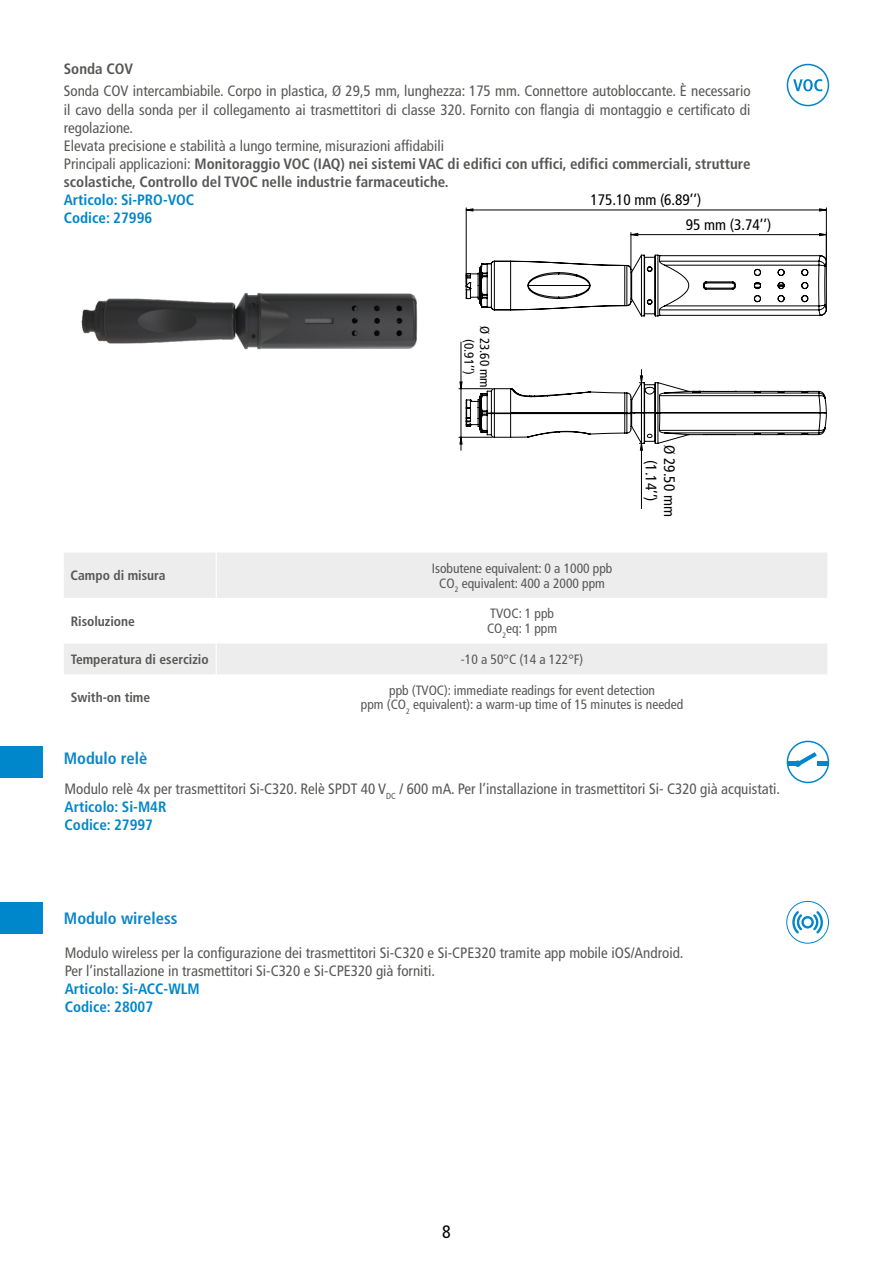
<style>
.page{position:relative;width:893px;height:1263px;background:#fff}
.page>*{position:absolute;margin:0;border:0;box-sizing:border-box;transform-origin:0 0}
.t1{font:condensed 18px "Frutiger LT Std";color:#000}
.t2{font:700 condensed 16.5px "Frutiger LT Std";color:#0b86c8}
.t3{font:condensed 15.3px/25px "Frutiger LT Std";color:#000}
.t4{font:condensed 15px/18px "Frutiger LT Std";color:#575756}
.t5{font:700 condensed 15px/18px "Frutiger LT Std";color:#0086ca}
.t6{font:700 condensed 15px "Frutiger LT Std";color:#575756}
.t7{font:condensed 13.5px/14.5px "Frutiger LT Std";color:#575756;text-align:center}
.t8{font:700 condensed 13.5px "Frutiger LT Std";color:#575756}
.t9{font:condensed 13.05px/15.6px "Frutiger LT Std";color:#000;text-align:center}
.s1{font-weight:700}
.s2{font-weight:700;color:#0086ca}
</style>
<div class="page">
<svg style="left:64px;top:553px;width:763px;height:121px;fill:#ededed"></svg>
<hr style="left:216px;top:552px;width:1px;height:46px;background:#fff">
<hr style="left:216px;top:598px;width:1px;height:46px;background:#fff">
<hr style="left:216px;top:644px;width:1px;height:30px;background:#fff">
<hr style="left:641px;top:443px;width:1px;height:66px;background:#000">
<hr style="left:461px;top:342px;width:1px;height:47px;background:#000">
<hr style="left:826px;top:208px;width:1px;height:52px;background:#000">
<hr style="left:466px;top:208px;width:1px;height:76px;background:#000">
<svg style="left:466px;top:208px;width:361px;height:3px"></svg>
<svg style="left:465px;top:233px;width:362px;height:84px"></svg>
<svg style="left:459px;top:370px;width:368px;height:80px"></svg>
<div style="left:787px;top:64px;width:42px;height:42px;border:2px solid #0086ca;border-radius:50%"></div>
<svg style="left:793px;top:79px;width:29px;height:12px"></svg>
<img style="left:81px;top:292px;width:337px;height:58px">
<div style="left:787px;top:741px;width:42px;height:42px;border:2px solid #0086ca;border-radius:50%"></div>
<hr style="left:787px;top:762px;width:11px;height:4px;background:#0086ca">
<svg style="left:799px;top:752px;width:18px;height:13px"></svg>
<hr style="left:817px;top:762px;width:12px;height:4px;background:#0086ca">
<div style="left:794px;top:760px;width:7px;height:7px;background:#0086ca;border-radius:50%"></div>
<div style="left:0;top:746px;width:43px;height:32px;background:#0086ca"></div>
<div style="left:786px;top:901px;width:43px;height:42px;border:1px solid #0086ca;border-radius:50%"></div>
<svg style="left:792px;top:911px;width:31px;height:22px"></svg>
<div style="left:0;top:902px;width:43px;height:32px;background:#0086ca"></div>
<p class="t6" style="left:64px;top:60px;width:71px">Sonda COV</p>
<p class="t4" style="left:64px;top:82px;width:688px">Sonda COV intercambiabile. Corpo in plastica, Ø 29,5 mm, lunghezza: 175 mm. Connettore autobloccante. È necessario il cavo della sonda per il collegamento ai trasmettitori di classe 320. Fornito con flangia di montaggio e certificato di regolazione.<br>Elevata precisione e stabilità a lungo termine, misurazioni affidabili<br>Principali applicazioni: <span class="s1">Monitoraggio VOC (IAQ) nei sistemi VAC di edifici con uffici, edifici commerciali, strutture scolastiche, Controllo del TVOC nelle industrie farmaceutiche.</span></p>
<p class="t5" style="left:64px;top:190px;width:132px">Articolo: Si-PRO-VOC<br>Codice: 27996</p>
<p class="t3" style="left:686px;top:187px;width:87px;text-indent:-95px">175.10 mm (6.89’’)<br>95 mm (3.74’’)</p>
<p class="t9" style="left:492px;top:326px;width:63px;rotate:90deg">Ø 23.60 mm (0.91’’)</p>
<p class="t3" style="left:678px;top:445px;width:73px;line-height:18.3px;text-align:center;rotate:90deg">Ø 29.50 mm (1.14’’)</p>
<p class="t8" style="left:71px;top:567px;width:96px">Campo di misura</p>
<p class="t7" style="left:432px;top:561px;width:182px">Isobutene equivalent: 0 a 1000 ppb<br>CO<sub>2</sub> equivalent: 400 a 2000 ppm</p>
<p class="t8" style="left:71px;top:613px;width:66px">Risoluzione</p>
<p class="t7" style="left:487px;top:606px;width:72px;line-height:15px;text-align:left">TVOC: 1 ppb<br>CO<sub>2</sub>eq: 1 ppm</p>
<p class="t8" style="left:71px;top:651px;width:139px">Temperatura di esercizio</p>
<p class="t7" style="left:461px;top:652px;width:124px">-10 a 50°C (14 a 122°F)</p>
<p class="t8" style="left:71px;top:689px;width:81px">Swith-on time</p>
<p class="t7" style="left:361px;top:683px;width:324px">ppb (TVOC): immediate readings for event detection<br>ppm (CO<sub>2</sub> equivalent): a warm-up time of 15 minutes is needed</p>
<p class="t2" style="left:64px;top:749px;width:85px">Modulo relè</p>
<p class="t4" style="left:65px;top:780px;width:717px">Modulo relè 4x per trasmettitori Si-C320. Relè SPDT 40 V<sub>DC</sub> / 600 mA. Per l’installazione in trasmettitori Si- C320 già acquistati.<br><span class="s2">Articolo: Si-M4R<br>Codice: 27997</span></p>
<p class="t2" style="left:64px;top:908px;width:115px">Modulo wireless</p>
<p class="t4" style="left:65px;top:944px;width:620px">Modulo wireless per la configurazione dei trasmettitori Si-C320 e Si-CPE320 tramite app mobile iOS/Android.<br>Per l’installazione in trasmettitori Si-C320 e Si-CPE320 già forniti.</p>
<p class="t5" style="left:65px;top:980px;width:136px">Articolo: Si-ACC-WLM<br>Codice: 28007</p>
<p class="t1" style="left:442px;top:1221px;width:10px">8</p>
</div>
